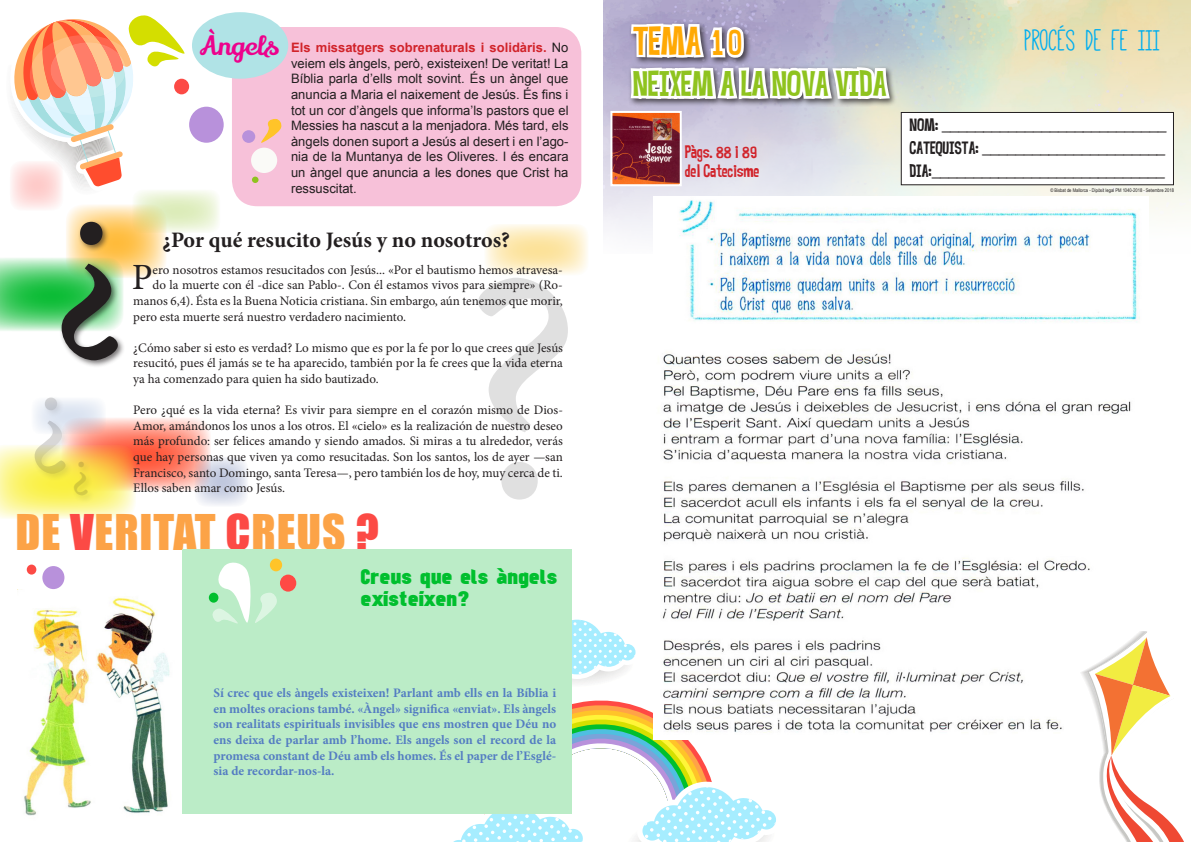
<style>
.page{position:relative;width:1191px;height:842px;background:#fff}
.page>*{position:absolute;margin:0;border:0;box-sizing:border-box;transform-origin:0 0}
.t1{font:327.7px "Minion Pro";color:#231f20}
.t2{font:205px "Minion Pro";color:#231f20}
.t3{font:112.7px "Minion Pro";color:#231f20}
.t4{font:50px "Minion Pro";color:#231f20}
.t5{font:45.2px "Impact";letter-spacing:.02em;color:#fca347}
.t6{font:37px "Minion Pro";color:#231f20}
.t7{font:36.1px "Mr Bubble Font";color:#ffa904}
.t8{font:33px "Mathlete Bulky";color:#00aeef}
.t9{font:32px "Mr Bubble Font";color:#8fc31f}
.t10{font:26px "Lily Script One";color:#ed028c}
.t11{font:700 22.1px "Minion Pro";letter-spacing:-.005em;color:#231f20}
.t12{font:700 20.3px/22px "Mechanic Gothic 2";color:#00bf2e}
.t13{font:16px/23px "Mr Bubble Font";color:#231f20;text-align:justify}
.t14{font:16px "Mr Bubble Font";color:#d1232a}
.t15{font:13px/15.6px "Minion Pro";color:#231f20;text-align:justify}
.t16{font:13px/15.6px "Arial";color:#231f20;text-align:justify}
.t17{font:700 13px/15.6px "Minion Pro";color:#547dc2;text-align:justify}
.t18{font:5px "Arial Narrow";color:#231f20}
.s1{font-weight:700;color:#d1232a}
.s2{color:#fc4a45}
</style>
<div class="page">
<svg style="left:61px;top:417px;width:150px;height:74px"></svg>
<svg style="left:194px;top:457px;width:54px;height:50px"></svg>
<svg style="left:31px;top:397px;width:75px;height:37px"></svg>
<svg style="left:0;top:445px;width:136px;height:74px"></svg>
<svg style="left:484px;top:224px;width:105px;height:52px"></svg>
<img style="left:603px;top:0;width:588px;height:232px">
<div style="left:901px;top:112px;width:272px;height:73px;background:#fff"></div>
<div style="left:900px;top:112px;width:274px;height:73px;border:1px solid #231f20"></div>
<svg style="left:12px;top:15px;width:175px;height:173px"></svg>
<div style="left:174px;top:79px;width:15px;height:15px;background:#fc4a45;border-radius:50%"></div>
<div style="left:189px;top:107px;width:35px;height:36px;background:#b891db;border-radius:50%"></div>
<svg style="left:66px;top:204px;width:101px;height:74px"></svg>
<svg style="left:132px;top:189px;width:89px;height:44px"></svg>
<svg style="left:0;top:258px;width:59px;height:73px"></svg>
<div style="left:59px;top:219px;width:67px;height:149px;background:#231f20;opacity:.62"></div>
<div style="left:32px;top:395px;width:41px;height:87px;background:#231f20;opacity:.62"></div>
<div style="left:72px;top:460px;width:24px;height:43px;background:#231f20;opacity:.62"></div>
<svg style="left:10px;top:161px;width:54px;height:50px"></svg>
<img style="left:613px;top:114px;width:65px;height:69px">
<div style="left:610px;top:111px;width:71px;height:75px;border:2px solid #fff"></div>
<img style="left:653px;top:196px;width:495px;height:536px">
<img style="left:17px;top:589px;width:153px;height:227px">
<div style="left:232px;top:27px;width:349px;height:179px;background:#f7c1d9;border-radius:26px"></div>
<div style="left:242px;top:130px;width:13px;height:13px;background:#b891db;border-radius:50%"></div>
<div style="left:251px;top:148px;width:26px;height:25px;background:#fafaf7;border-radius:50%"></div>
<svg style="left:261px;top:119px;width:21px;height:29px"></svg>
<svg style="left:252px;top:177px;width:6px;height:6px"></svg>
<svg style="left:627px;top:0;width:266px;height:136px"></svg>
<svg style="left:453px;top:615px;width:329px;height:227px"></svg>
<div style="left:192px;top:12px;width:96px;height:67px;background:#b0e3e6;border-radius:50%"></div>
<div style="left:182px;top:550px;width:389px;height:264px;background:#bbecc7"></div>
<svg style="left:212px;top:561px;width:66px;height:63px"></svg>
<div style="left:27px;top:565px;width:9px;height:10px;background:#fc4a45;border-radius:50%"></div>
<div style="left:42px;top:566px;width:22px;height:23px;background:#b891db;border-radius:50%"></div>
<div style="left:270px;top:559px;width:12px;height:12px;background:#ffc429;border-radius:50%"></div>
<div style="left:280px;top:575px;width:16px;height:17px;background:#ff4a45;border-radius:50%"></div>
<svg style="left:1079px;top:631px;width:105px;height:211px"></svg>
<div style="left:209px;top:593px;width:9px;height:10px;background:#00bf2e;border-radius:50%"></div>
<h2 class="t2" style="left:52px;top:111px;width:79px">¿</h2>
<h3 class="t3" style="left:29px;top:336px;width:44px">¿</h3>
<h3 class="t4" style="left:72px;top:434px;width:20px">¿</h3>
<p class="t10" style="left:199px;top:28px;width:81px">Àngels</p>
<p class="t16" style="left:291px;top:40px;width:279px"><span class="s1">Els missatgers sobrenaturals i solidàris.</span> No veiem els àngels, però, existeixen! De veritat! La Bíblia parla d’ells molt sovint. És un àngel que anuncia a Maria el naixement de Jesús. És fins i tot un cor d’àngels que informa’ls pastors que el Messies ha nascut a la menjadora. Més tard, els àngels donen suport a Jesús al desert i en l’ago&shy;nia de la Muntanya de les Oliveres. I és encara un àngel que anuncia a les dones que Crist ha ressuscitat.</p>
<p class="t11" style="left:162px;top:224px;width:349px">¿Por qué resucito Jesús y no nosotros?</p>
<p class="t6" style="left:132px;top:253px;width:22px">P</p>
<p class="t15" style="left:153px;top:262px;width:412px">ero nosotros estamos resucitados con Jesús... «Por el bautismo hemos atravesa-</p>
<h1 class="t1" style="left:459px;top:172px;width:126px">?</h1>
<p class="t15" style="left:153px;top:277px;width:412px">do la muerte con él -dice san Pablo-. Con él estamos vivos para siempre» (Ro-</p>
<p class="t15" style="left:133px;top:293px;width:431px">manos 6,4). Ésta es la Buena Noticia cristiana. Sin embargo, aún tenemos que morir,</p>
<p class="t15" style="left:133px;top:309px;width:274px">pero esta muerte será nuestro verdadero nacimiento.</p>
<p class="t15" style="left:133px;top:340px;width:431px">¿Cómo saber si esto es verdad? Lo mismo que es por la fe por lo que crees que Jesús resucitó, pues él jamás se te ha aparecido, también por la fe crees que la vida eterna ya ha comenzado para quien ha sido bautizado.</p>
<p class="t15" style="left:133px;top:402px;width:431px">Pero ¿qué es la vida eterna? Es vivir para siempre en el corazón mismo de Dios-Amor, amándonos los unos a los otros. El «cielo» es la realización de nuestro deseo más profundo: ser felices amando y siendo amados. Si miras a tu alrededor, verás que hay personas que viven ya como resucitadas. Son los santos, los de ayer —san Francisco, santo Domingo, santa Teresa—, pero también los de hoy, muy cerca de ti.<br>Ellos saben amar como Jesús.</p>
<p class="t5" style="left:16px;top:497px;width:365px">DE <span class="s2">V</span>ERITAT <span class="s2">C</span>REUS <span class="s2">?</span></p>
<p class="t12" style="left:360px;top:565px;width:198px">Creus que els àngels existeixen?</p>
<p class="t17" style="left:214px;top:685px;width:344px">Sí crec que els àngels existeixen! Parlant amb ells en la Bíblia i en moltes oracions també. «Àngel» significa «enviat». Els àngels son realitats espirituals invisibles que ens mostren que Déu no ens deixa de parlar amb l’home. Els angels son el record de la promesa constant de Déu amb els homes. És el paper de l’Esglé&shy;sia de recordar-nos-la.</p>
<p class="t7" style="left:633px;top:17px;width:112px">TEMA 10</p>
<p class="t9" style="left:633px;top:62px;width:255px">NEIXEM A LA NOVA VIDA</p>
<p class="t14" style="left:685px;top:141px;width:74px">Pàgs. 88 i 89</p>
<p class="t14" style="left:685px;top:160px;width:76px">del Catecisme</p>
<h3 class="t8" style="left:1025px;top:24px;width:137px">PROCÉS DE FE III</h3>
<p class="t13" style="left:910px;top:113px;width:258px">NOM: ___________________________ CATEQUISTA: ______________________ DIA:____________________________</p>
<p class="t18" style="left:1050px;top:187px;width:125px">© Bisbat de Mallorca - Dipòsit legal PM 1040-2018 - Setembre 2018</p>
</div>
